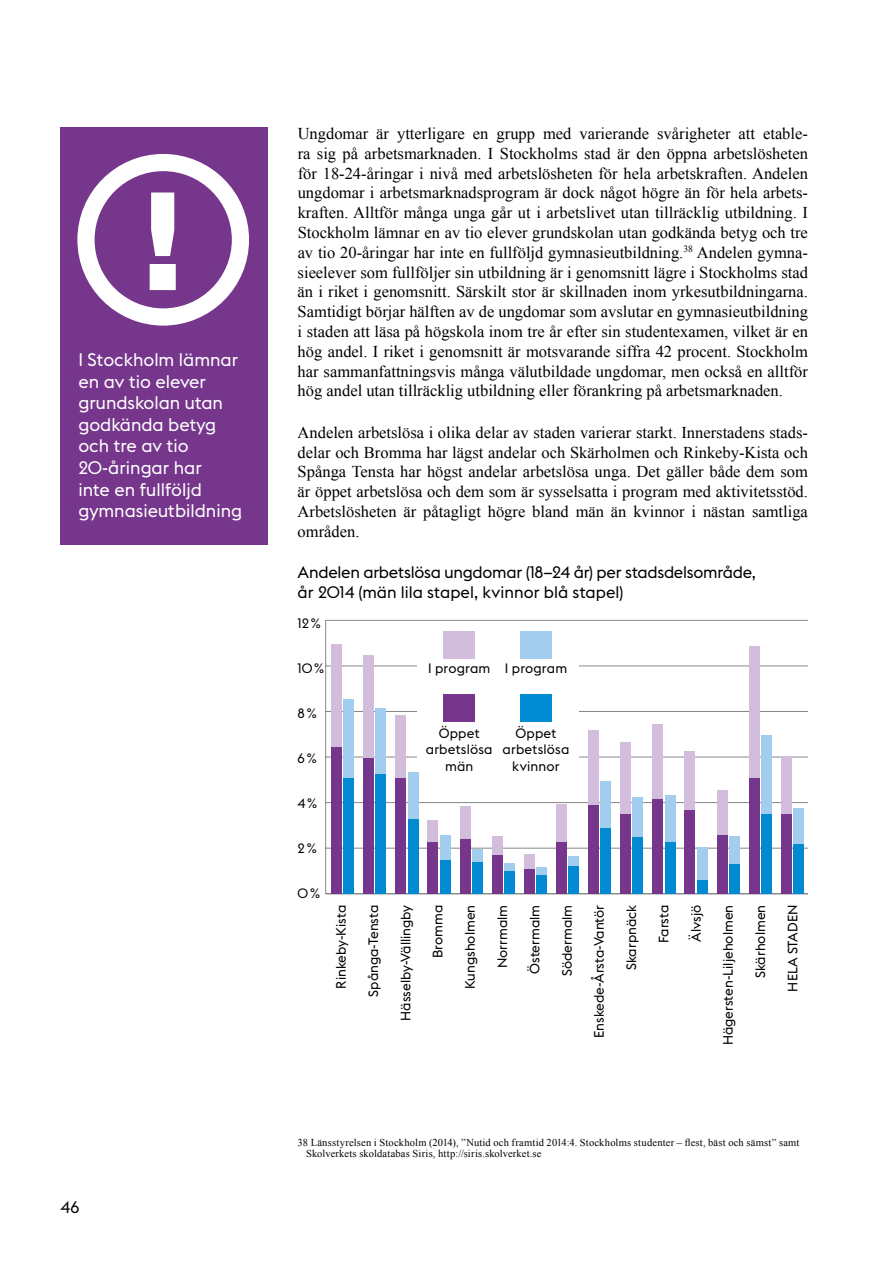
<style>
.page{position:relative;width:893px;height:1263px;background:#fff}
.page>*{position:absolute;margin:0;border:0;box-sizing:border-box;transform-origin:0 0}
.t1{font:700 133.35px "Stockholm Type Display";color:#fff}
.t2{font:18px/21.6px "Stockholm Type";color:#fff}
.t3{font:16.5px/19.8px "Times New Roman";color:#000;text-align:justify}
.t4{font:16.5px/19.8px "Stockholm Type";letter-spacing:-.015em;color:#000}
.t5{font:13.5px/16.5px "Stockholm Type";color:#000;text-align:center}
.t6{font:10.5px/10.5px "Times New Roman";letter-spacing:.015em;color:#000}
</style>
<div class="page">
<div style="left:61px;top:128px;width:207px;height:417px;background:#76368c"></div>
<svg style="left:149px;top:192px;width:27px;height:99px"></svg>
<div style="left:77px;top:154px;width:172px;height:172px;border:17px solid #fff;border-radius:50%"></div>
<hr style="left:325px;top:620px;width:1px;height:274px;background:#878787">
<hr style="left:326px;top:893px;width:482px;height:1px;background:#878787">
<hr style="left:326px;top:848px;width:482px;height:1px;background:#878787">
<hr style="left:326px;top:802px;width:482px;height:1px;background:#878787">
<hr style="left:326px;top:757px;width:482px;height:1px;background:#878787">
<hr style="left:326px;top:711px;width:482px;height:1px;background:#878787">
<hr style="left:326px;top:665px;width:482px;height:1px;background:#878787">
<hr style="left:326px;top:620px;width:482px;height:1px;background:#878787">
<div style="left:331px;top:644px;width:11px;height:103px;background:#d3bddc"></div>
<div style="left:331px;top:747px;width:11px;height:146px;background:#76368c"></div>
<div style="left:344px;top:699px;width:10px;height:80px;background:#a2cdef"></div>
<div style="left:344px;top:778px;width:10px;height:115px;background:#008ad1"></div>
<div style="left:363px;top:655px;width:11px;height:103px;background:#d3bddc"></div>
<div style="left:363px;top:758px;width:11px;height:135px;background:#76368c"></div>
<div style="left:376px;top:708px;width:10px;height:66px;background:#a2cdef"></div>
<div style="left:376px;top:774px;width:10px;height:119px;background:#008ad1"></div>
<div style="left:396px;top:715px;width:10px;height:64px;background:#d3bddc"></div>
<div style="left:396px;top:778px;width:10px;height:115px;background:#76368c"></div>
<div style="left:408px;top:772px;width:10px;height:48px;background:#a2cdef"></div>
<div style="left:408px;top:819px;width:10px;height:74px;background:#008ad1"></div>
<div style="left:428px;top:820px;width:10px;height:23px;background:#d3bddc"></div>
<div style="left:428px;top:842px;width:10px;height:51px;background:#76368c"></div>
<div style="left:440px;top:836px;width:10px;height:25px;background:#a2cdef"></div>
<div style="left:440px;top:860px;width:10px;height:33px;background:#008ad1"></div>
<div style="left:460px;top:806px;width:10px;height:34px;background:#d3bddc"></div>
<div style="left:460px;top:839px;width:10px;height:54px;background:#76368c"></div>
<div style="left:472px;top:849px;width:10px;height:14px;background:#a2cdef"></div>
<div style="left:472px;top:862px;width:10px;height:31px;background:#008ad1"></div>
<div style="left:492px;top:836px;width:10px;height:20px;background:#d3bddc"></div>
<div style="left:492px;top:855px;width:10px;height:38px;background:#76368c"></div>
<div style="left:504px;top:863px;width:11px;height:9px;background:#a2cdef"></div>
<div style="left:504px;top:871px;width:11px;height:22px;background:#008ad1"></div>
<div style="left:524px;top:854px;width:10px;height:16px;background:#d3bddc"></div>
<div style="left:524px;top:869px;width:10px;height:24px;background:#76368c"></div>
<div style="left:536px;top:868px;width:11px;height:9px;background:#a2cdef"></div>
<div style="left:536px;top:875px;width:11px;height:18px;background:#008ad1"></div>
<div style="left:556px;top:804px;width:11px;height:39px;background:#d3bddc"></div>
<div style="left:556px;top:842px;width:11px;height:51px;background:#76368c"></div>
<div style="left:568px;top:856px;width:11px;height:12px;background:#a2cdef"></div>
<div style="left:568px;top:866px;width:11px;height:27px;background:#008ad1"></div>
<div style="left:588px;top:731px;width:11px;height:75px;background:#d3bddc"></div>
<div style="left:588px;top:805px;width:11px;height:88px;background:#76368c"></div>
<div style="left:601px;top:781px;width:10px;height:48px;background:#a2cdef"></div>
<div style="left:601px;top:828px;width:10px;height:65px;background:#008ad1"></div>
<div style="left:620px;top:742px;width:11px;height:73px;background:#d3bddc"></div>
<div style="left:620px;top:814px;width:11px;height:79px;background:#76368c"></div>
<div style="left:633px;top:797px;width:10px;height:41px;background:#a2cdef"></div>
<div style="left:633px;top:837px;width:10px;height:56px;background:#008ad1"></div>
<div style="left:653px;top:724px;width:10px;height:75px;background:#d3bddc"></div>
<div style="left:653px;top:799px;width:10px;height:94px;background:#76368c"></div>
<div style="left:665px;top:795px;width:10px;height:48px;background:#a2cdef"></div>
<div style="left:665px;top:842px;width:10px;height:51px;background:#008ad1"></div>
<div style="left:685px;top:751px;width:10px;height:60px;background:#d3bddc"></div>
<div style="left:685px;top:810px;width:10px;height:83px;background:#76368c"></div>
<div style="left:697px;top:847px;width:10px;height:34px;background:#a2cdef"></div>
<div style="left:697px;top:880px;width:10px;height:13px;background:#008ad1"></div>
<div style="left:717px;top:790px;width:10px;height:46px;background:#d3bddc"></div>
<div style="left:717px;top:835px;width:10px;height:58px;background:#76368c"></div>
<div style="left:729px;top:836px;width:10px;height:29px;background:#a2cdef"></div>
<div style="left:729px;top:864px;width:10px;height:29px;background:#008ad1"></div>
<div style="left:749px;top:646px;width:10px;height:133px;background:#d3bddc"></div>
<div style="left:749px;top:778px;width:10px;height:115px;background:#76368c"></div>
<div style="left:761px;top:735px;width:11px;height:80px;background:#a2cdef"></div>
<div style="left:761px;top:814px;width:11px;height:79px;background:#008ad1"></div>
<div style="left:781px;top:756px;width:10px;height:59px;background:#d3bddc"></div>
<div style="left:781px;top:814px;width:10px;height:79px;background:#76368c"></div>
<div style="left:793px;top:808px;width:11px;height:37px;background:#a2cdef"></div>
<div style="left:793px;top:844px;width:11px;height:49px;background:#008ad1"></div>
<div style="left:418px;top:629px;width:161px;height:137px;background:#fff"></div>
<div style="left:444px;top:694px;width:31px;height:28px;background:#76368c"></div>
<div style="left:520px;top:694px;width:31px;height:28px;background:#008ad1"></div>
<div style="left:444px;top:632px;width:31px;height:27px;background:#d3bddc"></div>
<div style="left:520px;top:632px;width:31px;height:27px;background:#a2cdef"></div>
<h1 class="t1" style="left:143px;top:146px;width:40px">!</h1>
<p class="t2" style="left:78px;top:348px;width:165px">I Stockholm lämnar en av tio elever grundskolan utan godkända betyg och tre av tio<br>20-åringar har<br>inte en fullföljd gymnasieutbildning</p>
<p class="t4" style="left:61px;top:1196px;width:20px">46</p>
<p class="t3" style="left:298px;top:123px;width:512px">Ungdomar är ytterligare en grupp med varierande svårigheter att etable&shy;ra sig på arbetsmarknaden. I Stockholms stad är den öppna arbetslösheten för 18-24-åringar i nivå med arbetslösheten för hela arbetskraften. Andelen ungdomar i arbetsmarknadsprogram är dock något högre än för hela arbets&shy;kraften. Alltför många unga går ut i arbetslivet utan tillräcklig utbildning. I Stockholm lämnar en av tio elever grundskolan utan godkända betyg och tre av tio 20-åringar har inte en fullföljd gymnasieutbildning.<sup>38</sup> Andelen gymna&shy;sieelever som fullföljer sin utbildning är i genomsnitt lägre i Stockholms stad än i riket i genomsnitt. Särskilt stor är skillnaden inom yrkesutbildningarna.<br>Samtidigt börjar hälften av de ungdomar som avslutar en gymnasieutbildning i staden att läsa på högskola inom tre år efter sin studentexamen, vilket är en hög andel. I riket i genomsnitt är motsvarande siffra 42 procent. Stockholm har sammanfattningsvis många välutbildade ungdomar, men också en alltför hög andel utan tillräcklig utbildning eller förankring på arbetsmarknaden.</p>
<p class="t3" style="left:298px;top:422px;width:512px">Andelen arbetslösa i olika delar av staden varierar starkt. Innerstadens stads&shy;delar och Bromma har lägst andelar och Skärholmen och Rinkeby-Kista och Spånga Tensta har högst andelar arbetslösa unga. Det gäller både dem som är öppet arbetslösa och dem som är sysselsatta i program med aktivitetsstöd.<br>Arbetslösheten är påtagligt högre bland män än kvinnor i nästan samtliga områden.</p>
<p class="t4" style="left:298px;top:562px;width:460px">Andelen arbetslösa ungdomar (18–24 år) per stadsdelsområde, år 2014 (män lila stapel, kvinnor blå stapel)</p>
<p class="t5" style="left:298px;top:614px;width:25px">12%</p>
<p class="t5" style="left:298px;top:659px;width:28px">10%</p>
<p class="t5" style="left:298px;top:704px;width:21px">8%</p>
<p class="t5" style="left:298px;top:749px;width:20px">6%</p>
<p class="t5" style="left:298px;top:794px;width:21px">4%</p>
<p class="t5" style="left:298px;top:839px;width:21px">2%</p>
<p class="t5" style="left:298px;top:884px;width:24px">0%</p>
<p class="t5" style="left:428px;top:660px;width:141px">I program I program</p>
<p class="t5" style="left:426px;top:724px;width:68px">Öppet arbetslösa män</p>
<p class="t5" style="left:503px;top:724px;width:68px">Öppet arbetslösa kvinnor</p>
<p class="t5" style="left:332px;top:989px;width:85px;rotate:-90deg">Rinkeby-Kista</p>
<p class="t5" style="left:364px;top:997px;width:94px;rotate:-90deg">Spånga-Tensta</p>
<p class="t5" style="left:397px;top:1021px;width:118px;rotate:-90deg">Hässelby-Vällingby</p>
<p class="t5" style="left:429px;top:958px;width:55px;rotate:-90deg">Bromma</p>
<p class="t5" style="left:461px;top:989px;width:86px;rotate:-90deg">Kungsholmen</p>
<p class="t5" style="left:493px;top:968px;width:65px;rotate:-90deg">Norrmalm</p>
<p class="t5" style="left:526px;top:974px;width:71px;rotate:-90deg">Östermalm</p>
<p class="t5" style="left:558px;top:976px;width:73px;rotate:-90deg">Södermalm</p>
<p class="t5" style="left:590px;top:1038px;width:135px;rotate:-90deg">Enskede-Årsta-Vantör</p>
<p class="t5" style="left:622px;top:970px;width:67px;rotate:-90deg">Skarpnäck</p>
<p class="t5" style="left:655px;top:943px;width:40px;rotate:-90deg">Farsta</p>
<p class="t5" style="left:687px;top:942px;width:39px;rotate:-90deg">Älvsjö</p>
<p class="t5" style="left:719px;top:1045px;width:142px;rotate:-90deg">Hägersten-Liljeholmen</p>
<p class="t5" style="left:751px;top:978px;width:75px;rotate:-90deg">Skärholmen</p>
<p class="t5" style="left:784px;top:991px;width:88px;rotate:-90deg">HELA STADEN</p>
<p class="t6" style="left:306px;top:1137px;width:495px;text-indent:-9px">38 Länsstyrelsen i Stockholm (2014), ”Nutid och framtid 2014:4. Stockholms studenter – flest, bäst och sämst” samt<br>Skolverkets skoldatabas Siris, http://siris.skolverket.se</p>
</div>
